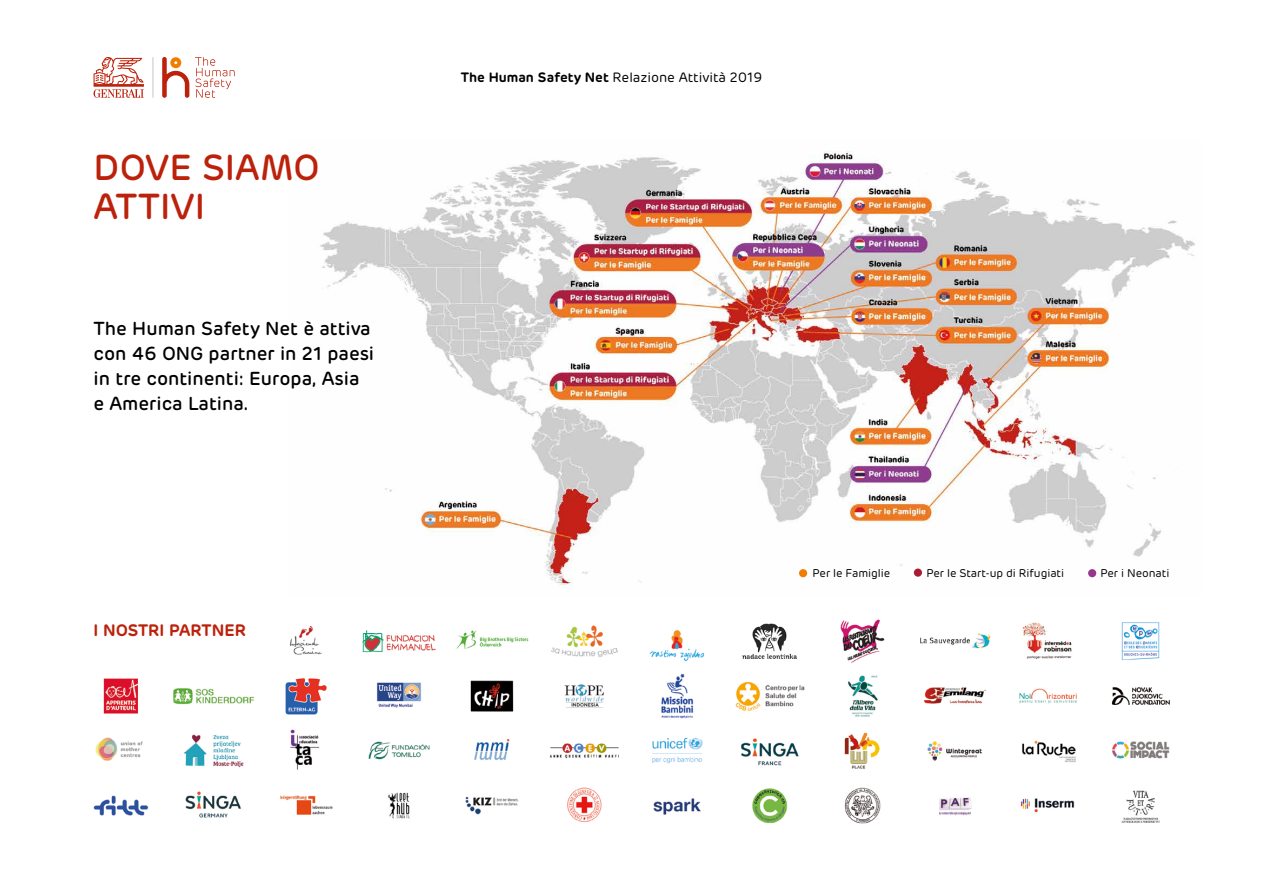
<style>
.page{position:relative;width:1263px;height:893px;background:#fff}
.page>*{position:absolute;margin:0;border:0;box-sizing:border-box;transform-origin:0 0}
.t1{font:500 36px/38.5px "Rubrik";color:#bc210b}
.t2{font:500 18.75px/24.8px "Rubrik";color:#000}
.t3{font:600 16.5px "Rubrik";color:#bc210b}
.t4{font:13.5px "Rubrik";color:#000}
.t5{font:11.25px "Rubrik";letter-spacing:-.005em;color:#000}
.s1{font-weight:600}
</style>
<div class="page">
<img style="left:93px;top:619px;width:1077px;height:205px">
<img style="left:320px;top:151px;width:875px;height:437px">
<hr style="left:153px;top:57px;width:1px;height:41px;background:#c6c6c6">
<svg style="left:162px;top:57px;width:27px;height:41px"></svg>
<svg style="left:195px;top:57px;width:40px;height:41px"></svg>
<svg style="left:94px;top:57px;width:50px;height:41px"></svg>
<div style="left:799px;top:569px;width:8px;height:8px;background:#ef7d00;border-radius:50%"></div>
<div style="left:914px;top:568px;width:8px;height:9px;background:#a81d34;border-radius:50%"></div>
<div style="left:1088px;top:569px;width:8px;height:8px;background:#97368b;border-radius:50%"></div>
<h1 class="t1" style="left:94px;top:149px;width:227px">DOVE SIAMO<br>ATTIVI</h1>
<p class="t2" style="left:94px;top:317px;width:282px">The Human Safety Net è attiva con 46 ONG partner in 21 paesi in tre continenti: Europa, Asia e America Latina.</p>
<p class="t3" style="left:94px;top:619px;width:154px">I NOSTRI PARTNER</p>
<p class="t4" style="left:461px;top:70px;width:303px"><span class="s1">The Human Safety Net</span> Relazione Attività 2019</p>
<p class="t5" style="left:812px;top:567px;width:79px">Per le Famiglie</p>
<p class="t5" style="left:926px;top:567px;width:139px">Per le Start-up di Rifugiati</p>
<p class="t5" style="left:1100px;top:567px;width:71px">Per i Neonati</p>
</div>
